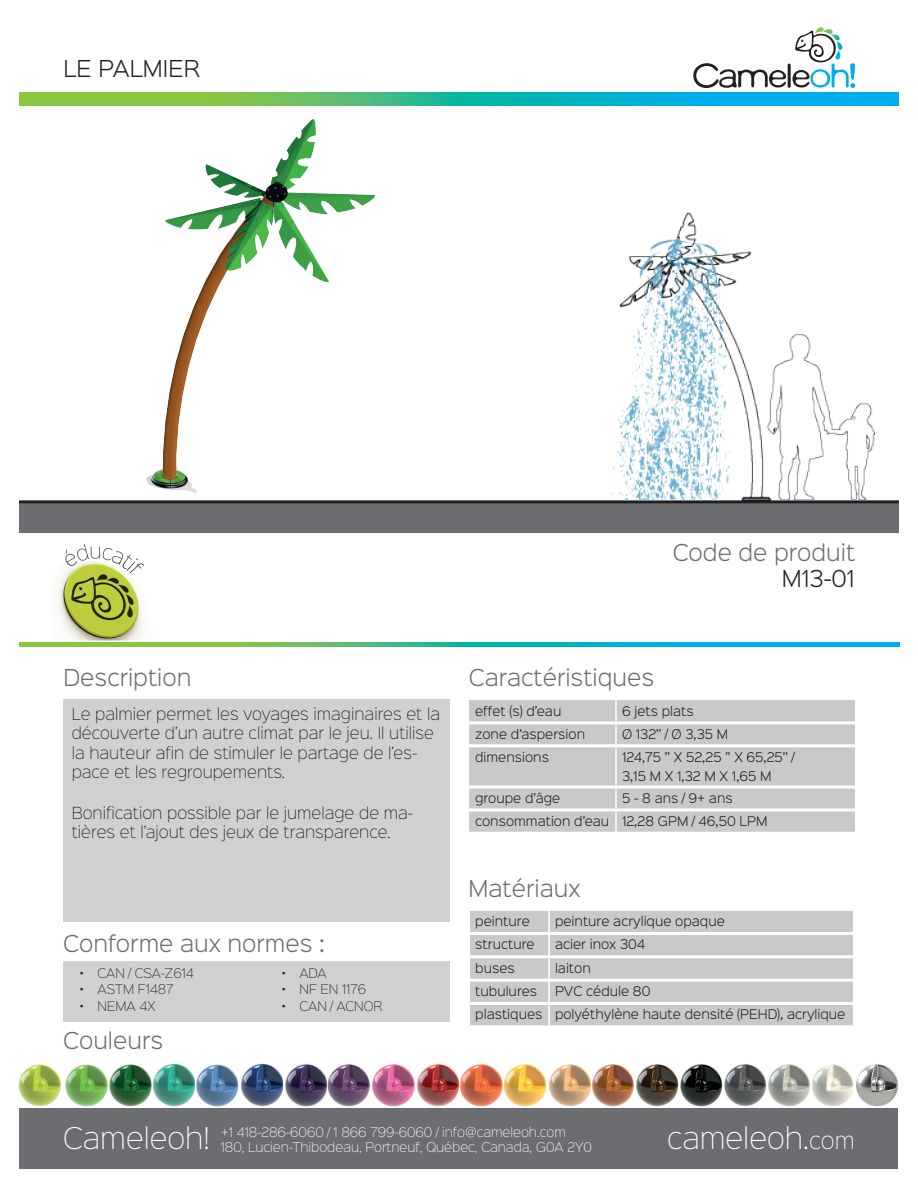
<style>
.page{position:relative;width:918px;height:1188px;background:#fff}
.page>*{position:absolute;margin:0;border:0;box-sizing:border-box;transform-origin:0 0}
.t1{font:27px "Sinkin Sans 200 X Light";color:#fff}
.t2{font:300 21px "Sinkin Sans 300";color:#6c6d70}
.t3{font:300 21px "Sinkin Sans 300";color:#231f20}
.t4{font:15px/19.5px "Sinkin Sans 200 X Light";color:#231f20}
.t5{font:300 12px/23.4px "Sinkin Sans 300";color:#231f20}
.t6{font:12px "Sinkin Sans 200 X Light";color:#fff}
.t7{font:12px "Sinkin Sans 200 X Light";color:#231f20}
.s1{font-size:21px}
</style>
<div class="page">
<div style="left:63px;top:961px;width:386px;height:60px;background:#cfd0d2"></div>
<svg style="left:20px;top:642px;width:879px;height:4px;background:#37b899"></svg>
<svg style="left:693px;top:63px;width:93px;height:25px"></svg>
<hr style="left:788px;top:64px;width:3px;height:24px;background:#231f20;border-radius:2px">
<svg style="left:792px;top:27px;width:63px;height:61px"></svg>
<svg style="left:19px;top:92px;width:880px;height:13px;background:#36b899"></svg>
<div style="left:19px;top:502px;width:880px;height:31px;background:#6c6d70"></div>
<div style="left:19px;top:1108px;width:879px;height:61px;background:#6c6d70"></div>
<img style="left:374px;top:1063px;width:129px;height:44px">
<img style="left:153px;top:1063px;width:130px;height:44px">
<img style="left:67px;top:1064px;width:85px;height:43px">
<img style="left:18px;top:1064px;width:49px;height:43px">
<img style="left:549px;top:1064px;width:42px;height:43px">
<img style="left:812px;top:1064px;width:87px;height:43px">
<img style="left:592px;top:1064px;width:175px;height:43px">
<img style="left:768px;top:1064px;width:42px;height:43px">
<img style="left:328px;top:1064px;width:46px;height:43px">
<img style="left:285px;top:1064px;width:43px;height:43px">
<img style="left:503px;top:1064px;width:44px;height:43px">
<hr style="left:19px;top:500px;width:880px;height:3px;background:#231f20">
<div style="left:470px;top:911px;width:383px;height:114px;background:#c8c9cb"></div>
<hr style="left:548px;top:911px;width:2px;height:21px;background:#fff">
<hr style="left:548px;top:935px;width:2px;height:20px;background:#fff">
<hr style="left:548px;top:958px;width:2px;height:21px;background:#fff">
<hr style="left:548px;top:982px;width:2px;height:20px;background:#fff">
<hr style="left:548px;top:1005px;width:2px;height:20px;background:#fff">
<hr style="left:470px;top:932px;width:79px;height:3px;background:#fff">
<hr style="left:549px;top:932px;width:304px;height:3px;background:#fff">
<hr style="left:470px;top:955px;width:79px;height:3px;background:#fff">
<hr style="left:549px;top:955px;width:304px;height:3px;background:#fff">
<hr style="left:470px;top:979px;width:79px;height:3px;background:#fff">
<hr style="left:549px;top:979px;width:304px;height:3px;background:#fff">
<hr style="left:470px;top:1002px;width:79px;height:3px;background:#fff">
<hr style="left:549px;top:1002px;width:304px;height:3px;background:#fff">
<div style="left:63px;top:707px;width:386px;height:215px;background:#cfd0d2"></div>
<div style="left:63px;top:699px;width:386px;height:90px;background:#cfd0d2"></div>
<div style="left:469px;top:700px;width:386px;height:132px;background:#c8c9cb"></div>
<hr style="left:615px;top:700px;width:2px;height:21px;background:#fff">
<hr style="left:615px;top:724px;width:2px;height:20px;background:#fff">
<hr style="left:615px;top:747px;width:2px;height:39px;background:#fff">
<svg style="left:615px;top:789px;width:2px;height:19px"></svg>
<hr style="left:615px;top:811px;width:2px;height:21px;background:#fff">
<hr style="left:469px;top:721px;width:147px;height:3px;background:#fff">
<hr style="left:616px;top:721px;width:239px;height:3px;background:#fff">
<hr style="left:469px;top:744px;width:147px;height:3px;background:#fff">
<hr style="left:616px;top:744px;width:239px;height:3px;background:#fff">
<hr style="left:469px;top:786px;width:147px;height:3px;background:#fff">
<hr style="left:616px;top:786px;width:239px;height:3px;background:#fff">
<hr style="left:469px;top:808px;width:147px;height:3px;background:#fff">
<hr style="left:616px;top:808px;width:239px;height:3px;background:#fff">
<img style="left:609px;top:212px;width:265px;height:288px">
<img style="left:146px;top:119px;width:229px;height:374px">
<img style="left:58px;top:573px;width:85px;height:68px">
<svg style="left:65px;top:544px;width:73px;height:29px"></svg>
<img style="left:129px;top:563px;width:15px;height:10px">
<h2 class="t3" style="left:63px;top:51px;width:138px">LE PALMIER</h2>
<h2 class="t2" style="left:673px;top:535px;width:184px">Code de produit</h2>
<h2 class="t3" style="left:782px;top:562px;width:74px">M13-01</h2>
<h2 class="t2" style="left:63px;top:661px;width:129px">Description</h2>
<h2 class="t2" style="left:469px;top:661px;width:187px">Caractéristiques</h2>
<p class="t4" style="left:72px;top:703px;width:370px">Le palmier permet les voyages imaginaires et la découverte d’un autre climat par le jeu. Il utilise la hauteur afin de stimuler le partage de l’es&shy;pace et les regroupements.</p>
<p class="t4" style="left:72px;top:802px;width:343px">Bonification possible par le jumelage de ma&shy;tières et l’ajout des jeux de transparence.</p>
<h2 class="t2" style="left:63px;top:926px;width:263px">Conforme aux normes :</h2>
<p class="t7" style="left:80px;top:963px;width:115px">• CAN / CSA-Z614</p>
<p class="t7" style="left:80px;top:980px;width:95px">• ASTM F1487</p>
<p class="t7" style="left:80px;top:996px;width:77px">• NEMA 4X</p>
<h2 class="t2" style="left:63px;top:1023px;width:101px">Couleurs</h2>
<p class="t7" style="left:282px;top:963px;width:46px">• ADA</p>
<p class="t7" style="left:282px;top:980px;width:85px">• NF EN 1176</p>
<p class="t7" style="left:282px;top:996px;width:101px">• CAN / ACNOR</p>
<p class="t5" style="left:475px;top:698px;width:88px">effet (s) d’eau</p>
<p class="t5" style="left:622px;top:698px;width:73px">6 jets plats</p>
<p class="t5" style="left:475px;top:721px;width:112px">zone d’aspersion</p>
<p class="t5" style="left:622px;top:721px;width:108px">Ø 132’’ / Ø 3,35 M</p>
<p class="t5" style="left:475px;top:744px;width:75px">dimensions</p>
<p class="t5" style="left:622px;top:746px;width:174px;line-height:19.5px">124,75 ’’ X 52,25 ’’ X 65,25’’ /<br>3,15 M X 1,32 M X 1,65 M</p>
<p class="t5" style="left:475px;top:785px;width:87px">groupe d’âge</p>
<p class="t5" style="left:475px;top:786px;width:294px;line-height:23px;text-indent:147px">5 - 8 ans / 9+ ans consommation d’eau 12,28 GPM / 46,50 LPM</p>
<h2 class="t2" style="left:469px;top:871px;width:114px">Matériaux</h2>
<p class="t5" style="left:475px;top:908px;width:56px">peinture</p>
<p class="t5" style="left:555px;top:908px;width:171px">peinture acrylique opaque</p>
<p class="t5" style="left:475px;top:932px;width:61px">structure</p>
<p class="t5" style="left:555px;top:932px;width:92px">acier inox 304</p>
<p class="t5" style="left:475px;top:955px;width:41px">buses</p>
<p class="t5" style="left:555px;top:955px;width:37px">laiton</p>
<p class="t5" style="left:475px;top:978px;width:63px">tubulures</p>
<p class="t5" style="left:475px;top:978px;width:372px;text-indent:80px">PVC cédule 80<br>plastiques polyéthylène haute densité (PEHD), acrylique</p>
<h1 class="t1" style="left:63px;top:1116px;width:148px">Cameleoh!</h1>
<p class="t6" style="left:221px;top:1122px;width:346px">+1 418-286-6060 / 1 866 799-6060 / info@cameleoh.com</p>
<p class="t6" style="left:221px;top:1137px;width:373px">180, Lucien-Thibodeau, Portneuf, Québec, Canada, G0A 2Y0</p>
<h1 class="t1" style="left:667px;top:1116px;width:189px">cameleoh.<span class="s1">com</span></h1>
</div>
